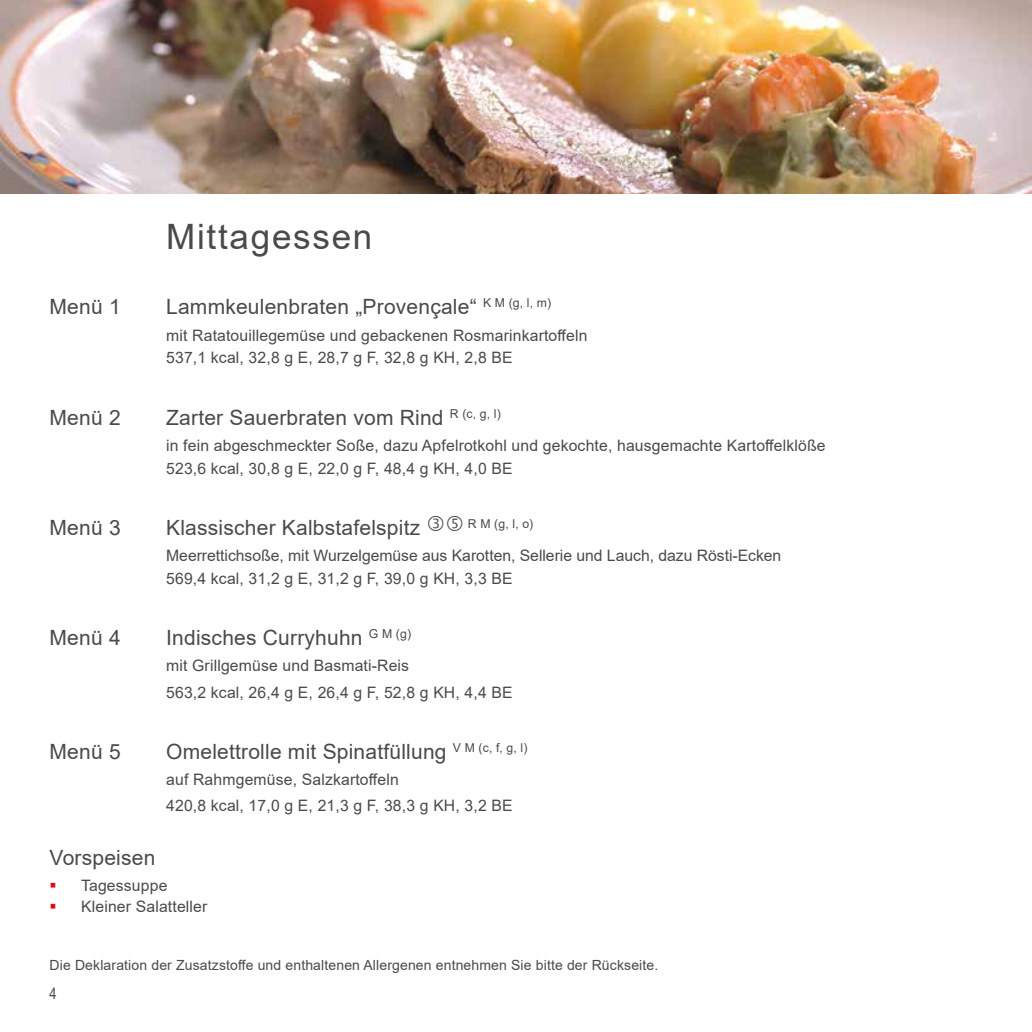
<style>
.page{position:relative;width:1032px;height:1032px;background:#fff}
.page>*{position:absolute;margin:0;border:0;box-sizing:border-box;transform-origin:0 0}
.t1{font:35px "Arial";letter-spacing:.05em;color:#4a4a49}
.t2{font:21px "Arial";letter-spacing:.01em;color:#4a4a49}
.t3{font:15.75px/22.8px "Arial";letter-spacing:.01em;color:#4a4a49}
.t4{font:15.75px "Arial Narrow";color:#4a4a49}
.t5{font:14px "Arial";letter-spacing:.01em;color:#4a4a49}
.t6{font:12.25px "Arial";color:#4a4a49}
</style>
<div class="page">
<img style="left:0;top:0;width:1032px;height:193px">
<h1 class="t1" style="left:166px;top:212px;width:208px">Mittagessen</h1>
<h2 class="t2" style="left:50px;top:292px;width:73px">Menü 1</h2>
<h2 class="t2" style="left:166px;top:292px;width:386px">Lammkeulenbraten „Provençale“ <sup>K</sup> <sup>M</sup> <sup>(g,</sup> <sup>l,</sup> <sup>m)</sup></h2>
<p class="t3" style="left:166px;top:324px;width:423px">mit Ratatouillegemüse und gebackenen Rosmarinkartoffeln<br>537,1 kcal, 32,8 g E, 28,7 g F, 32,8 g KH, 2,8 BE</p>
<h2 class="t2" style="left:50px;top:403px;width:73px">Menü 2</h2>
<h2 class="t2" style="left:166px;top:403px;width:336px">Zarter Sauerbraten vom Rind <sup>R</sup> <sup>(c,</sup> <sup>g,</sup> <sup>l)</sup></h2>
<p class="t3" style="left:166px;top:434px;width:661px">in fein abgeschmeckter Soße, dazu Apfelrotkohl und gekochte, hausgemachte Kartoffelklöße<br>523,6 kcal, 30,8 g E, 22,0 g F, 48,4 g KH, 4,0 BE</p>
<h2 class="t2" style="left:50px;top:513px;width:73px">Menü 3</h2>
<h2 class="t2" style="left:166px;top:513px;width:256px">Klassischer Kalbstafelspitz</h2>
<p class="t6" style="left:468px;top:515px;width:67px">R M (g, l, o)</p>
<p class="t3" style="left:166px;top:544px;width:617px">Meerrettichsoße, mit Wurzelgemüse aus Karotten, Sellerie und Lauch, dazu Rösti-Ecken<br>569,4 kcal, 31,2 g E, 31,2 g F, 39,0 g KH, 3,3 BE</p>
<h2 class="t2" style="left:50px;top:623px;width:73px">Menü 4</h2>
<h2 class="t2" style="left:166px;top:623px;width:246px">Indisches Curryhuhn <sup>G</sup> <sup>M</sup> <sup>(g)</sup></h2>
<p class="t3" style="left:166px;top:653px;width:348px;line-height:26.2px">mit Grillgemüse und Basmati-Reis<br>563,2 kcal, 26,4 g E, 26,4 g F, 52,8 g KH, 4,4 BE</p>
<h2 class="t2" style="left:50px;top:737px;width:73px">Menü 5</h2>
<h2 class="t2" style="left:166px;top:737px;width:363px">Omelettrolle mit Spinatfüllung <sup>V</sup> <sup>M</sup> <sup>(c,</sup> <sup>f,</sup> <sup>g,</sup> <sup>l)</sup></h2>
<p class="t3" style="left:166px;top:766px;width:348px;line-height:26.2px">auf Rahmgemüse, Salzkartoffeln<br>420,8 kcal, 17,0 g E, 21,3 g F, 38,3 g KH, 3,2 BE</p>
<h2 class="t2" style="left:50px;top:843px;width:107px">Vorspeisen</h2>
<p class="t3" style="left:81px;top:875px;width:128px;line-height:21px">Tagessuppe<br>Kleiner Salatteller</p>
<p class="t5" style="left:50px;top:955px;width:610px">Die Deklaration der Zusatzstoffe und enthaltenen Allergenen entnehmen Sie bitte der Rückseite.</p>
<p class="t4" style="left:50px;top:982px;width:9px">4</p>
</div>
